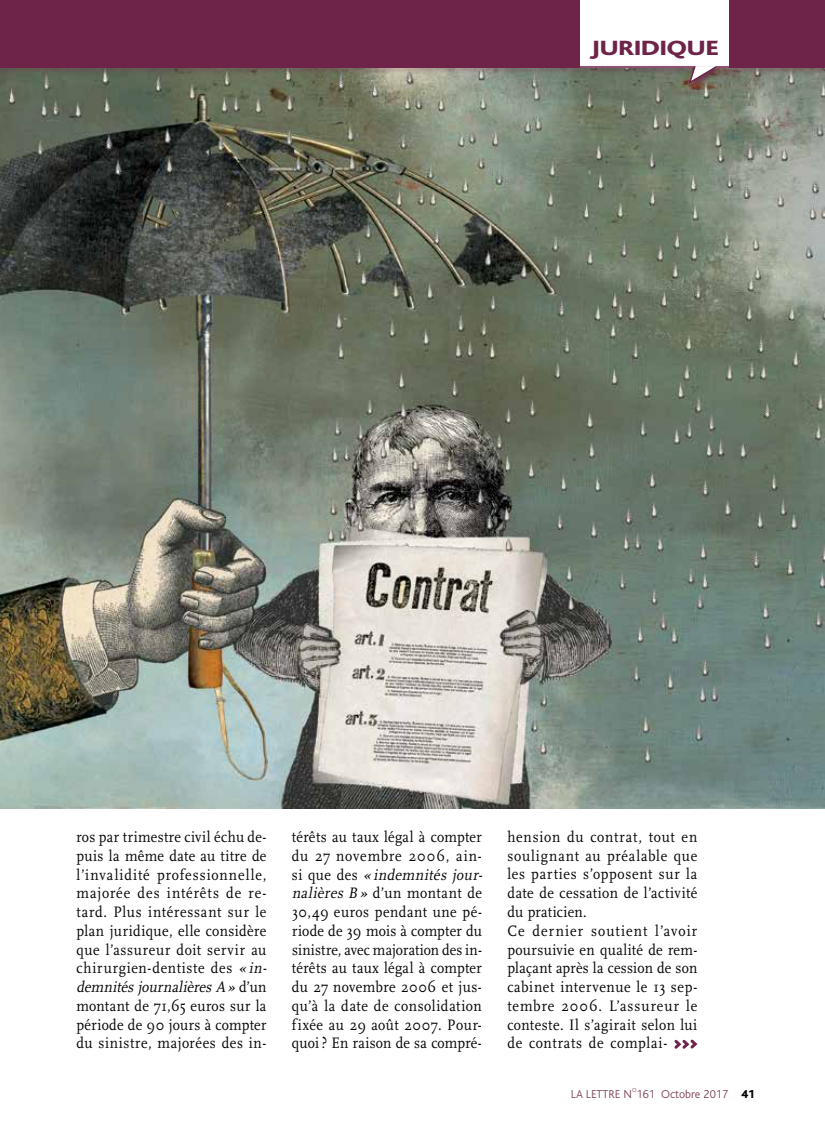
<style>
.page{position:relative;width:825px;height:1136px;background:#fff}
.page>*{position:absolute;margin:0;border:0;box-sizing:border-box;transform-origin:0 0}
.t1{font:800 21.6px "Bliss";color:#6e2349;scale:1.25 1}
.t2{font:15.75px/18.8px "Scala";letter-spacing:.04em;color:#000;scale:.9 1}
.t3{font:300 12px "Bliss";color:#82485e}
.t4{font:300 6px "Bliss";color:#82485e}
.s1{font-style:italic}
.s2{font-weight:800;color:#000}
</style>
<div class="page">
<img style="left:0;top:91px;width:825px;height:717px">
<svg style="left:674px;top:1039px;width:24px;height:10px"></svg>
<div style="left:0;top:0;width:825px;height:68px;background:#6e2349"></div>
<div style="left:580px;top:0;width:149px;height:68px;background:#fff"></div>
<div style="left:0;top:65px;width:825px;height:26px;background:#6e2349;opacity:.7"></div>
<svg style="left:0;top:65px;width:825px;height:21px;background:#777168"></svg>
<h1 class="t1" style="left:590px;top:37px;width:104px">JURIDIQUE</h1>
<p class="t2" style="left:76px;top:827px;width:216px">ros par trimestre civil échu de&shy;puis la même date au titre de l’invalidité professionnelle, majorée des intérêts de re&shy;tard. Plus intéressant sur le plan juridique, elle considère que l’assureur doit servir au chirurgien-dentiste des <span class="s1">«in&shy;demnités journalières A»</span> d ’ u n montant de 71,65 euros sur la période de 90 jours à compter du sinistre, majorées des in-</p>
<p class="t2" style="left:292px;top:827px;width:216px">térêts au taux légal à compter du 27 novembre 2006, ain&shy;s i q u e d e s <span class="s1">« indemnités jour&shy;nalièresB»</span> d’un montant de<br>30,49 euros pendant une pé&shy;riode de 39 mois à compter du sinistre, avec majoration des in&shy;térêts au taux légal à compter du 27 novembre 2006 et jus&shy;qu’à la date de consolidation fixée au 29 août 2007. Pour&shy;quoi ? En raison de sa compré-</p>
<p class="t2" style="left:507px;top:827px;width:213px">hension du contrat, tout en soulignant au préalable que les parties s’opposent sur la date de cessation de l’activité du praticien.<br>Ce dernier soutient l’avoir poursuivie en qualité de rem&shy;plaçant après la cession de son cabinet intervenue le 13 sep&shy;tembre 2006. L’assureur le conteste. Il s’agirait selon lui de contrats de complai-</p>
<p class="t4" style="left:632px;top:1086px;width:6px">O</p>
<p class="t3" style="left:571px;top:1087px;width:186px">LA LETTRE N 161 Octobre 2017 <span class="s2">41</span></p>
</div>
